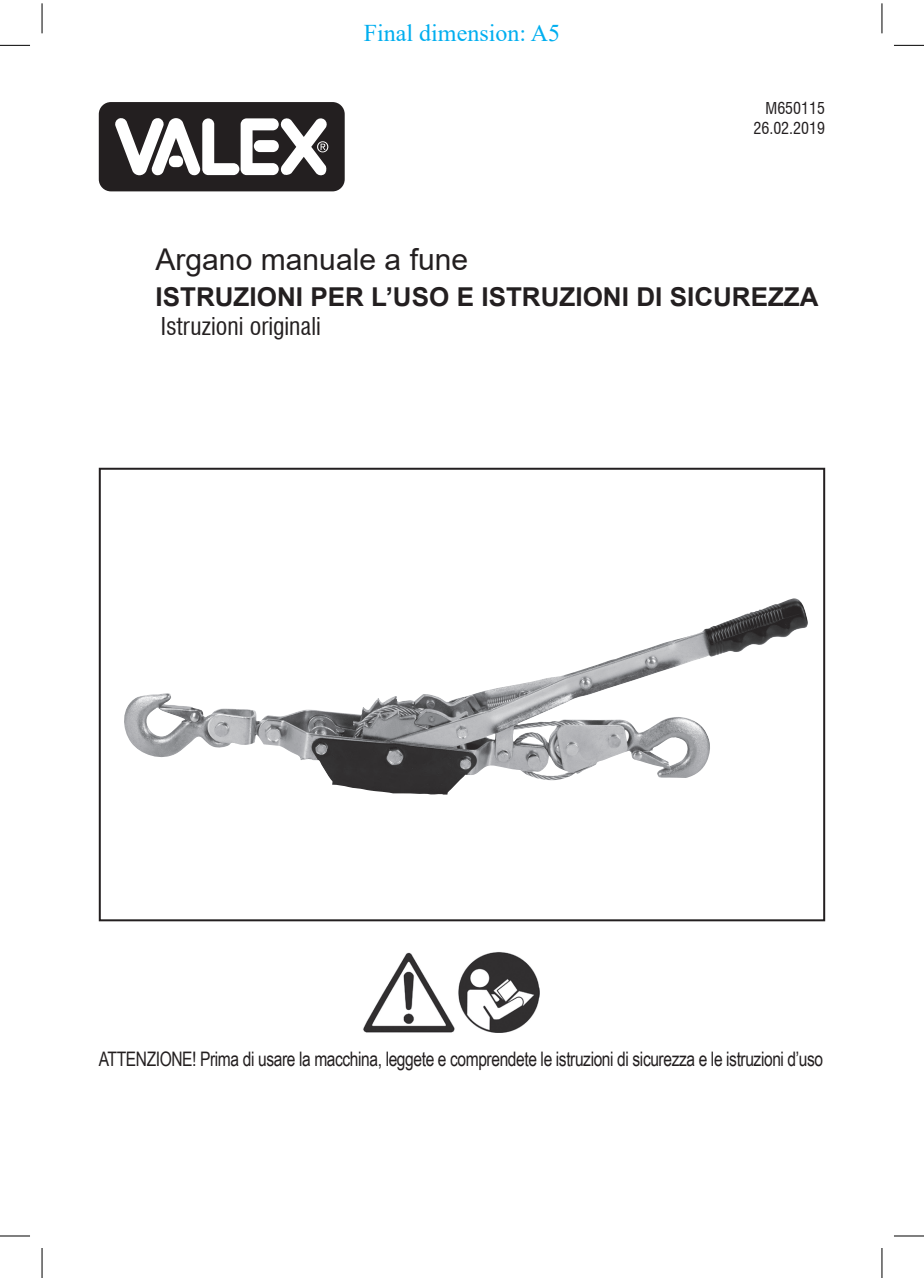
<style>
.page{position:relative;width:924px;height:1278px;background:#fff}
.page>*{position:absolute;margin:0;border:0;box-sizing:border-box;transform-origin:0 0}
.t1{font:30px "Arial";color:#231f20}
.t2{font:700 26px "Arial";color:#231f20}
.t3{font:condensed 24px "Swiss 721 BT";color:#231f20}
.t4{font:24px "Times New Roman";color:#00aeef}
.t5{font:20px "Arial Narrow";letter-spacing:-.02em;color:#231f20;scale:.95 1}
.t6{font:condensed 16px/20px "Swiss 721 BT";color:#231f20;text-align:right}
</style>
<div class="page">
<svg style="left:99px;top:102px;width:245px;height:89px"></svg>
<div style="left:99px;top:468px;width:725px;height:453px;border:2px solid #231f20"></div>
<img style="left:124px;top:599px;width:668px;height:196px">
<img style="left:363px;top:952px;width:176px;height:81px">
<hr style="left:0;top:45px;width:30px;height:1px;background:#000">
<hr style="left:893px;top:45px;width:30px;height:1px;background:#000">
<hr style="left:0;top:1236px;width:30px;height:1px;background:#000">
<hr style="left:893px;top:1236px;width:30px;height:1px;background:#000">
<hr style="left:42px;top:3px;width:1px;height:30px;background:#000">
<hr style="left:42px;top:1248px;width:1px;height:30px;background:#000">
<hr style="left:881px;top:3px;width:1px;height:30px;background:#000">
<hr style="left:881px;top:1248px;width:1px;height:30px;background:#000">
<p class="t4" style="left:364px;top:16px;width:198px">Final dimension: A5</p>
<p class="t6" style="left:753px;top:98px;width:73px">M650115<br>26.02.2019</p>
<h1 class="t1" style="left:155px;top:239px;width:314px">Argano manuale a fune</h1>
<h2 class="t2" style="left:155px;top:278px;width:664px">ISTRUZIONI PER L’USO E ISTRUZIONI DI SICUREZZA</h2>
<p class="t3" style="left:161px;top:312px;width:161px">Istruzioni originali</p>
<p class="t5" style="left:99px;top:1048px;width:763px">ATTENZIONE! Prima di usare la macchina, leggete e comprendete le istruzioni di sicurezza e le istruzioni d’uso</p>
</div>
